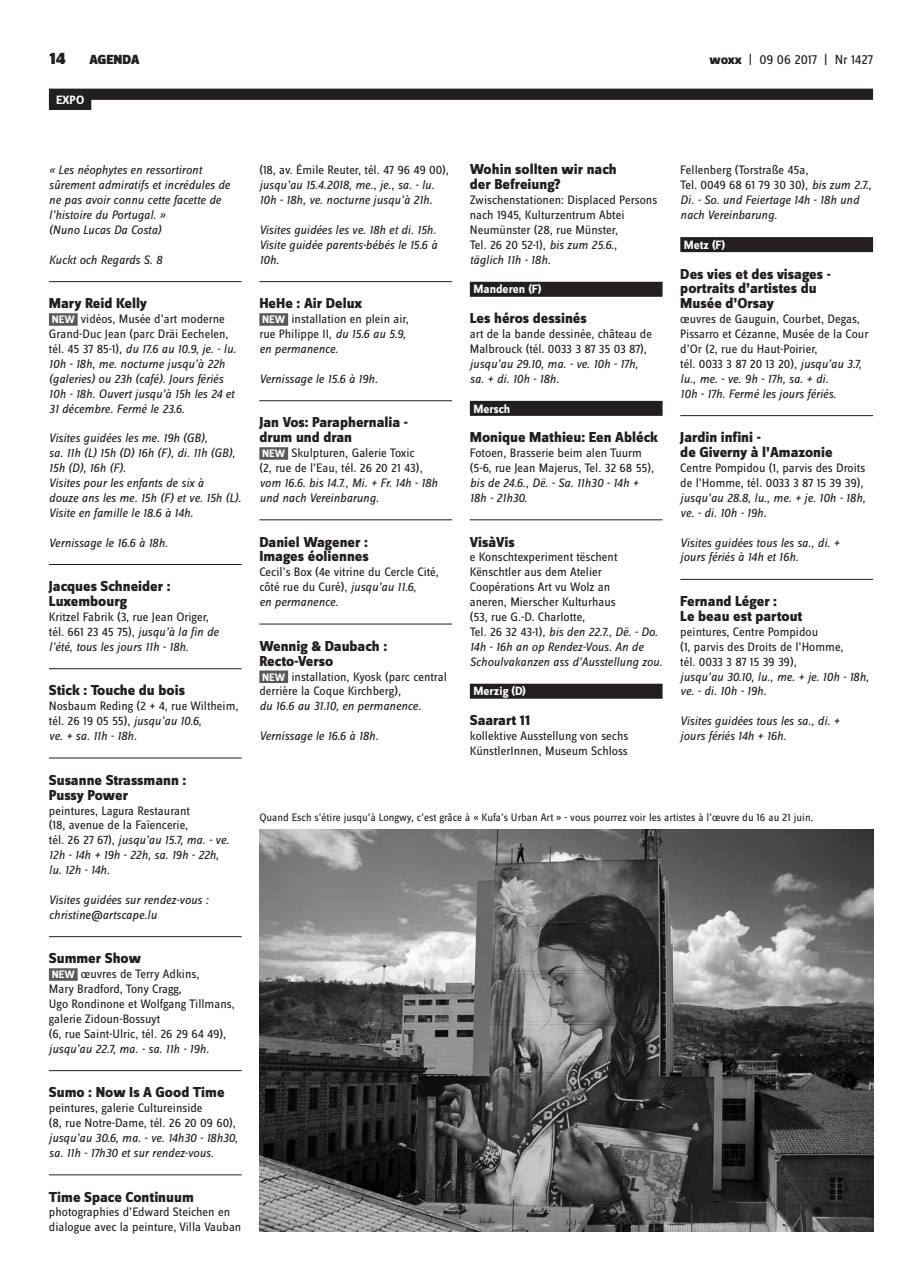
<style>
.page{position:relative;width:922px;height:1276px;background:#fff}
.page>*{position:absolute;margin:0;border:0;box-sizing:border-box;transform-origin:0 0}
.t1{font:900 17.5px "Zine Sans Dis";color:#231f20}
.t2{font:800 15px/14.9px "Zine Sans Dis";color:#231f20}
.t3{font:13.75px "Zine Sans Dis";letter-spacing:-.01em;color:#231f20}
.t4{font:900 13.75px "Zine Sans Dis";color:#231f20}
.t5{font:12.75px/14.9px "Zine Sans Dis";color:#231f20}
.t6{font:italic 12.75px/14.9px "Zine Sans Dis";color:#231f20}
.t7{font:700 12.5px "Zine Sans Dis";color:#fff}
.t8{font:11.25px "Zine Sans Dis";color:#231f20}
.s1{font-weight:800}
.s2{font-weight:700;font-style:normal;font-size:11.25px;color:#fff}
.s3{font-style:normal}
.s4{font-style:italic}
.s5{font-weight:700;font-size:11.25px;color:#fff}
</style>
<div class="page">
<hr style="left:49px;top:281px;width:192px;height:1px;background:#231f20">
<div style="left:49px;top:313px;width:29px;height:13px;background:#58595b"></div>
<hr style="left:49px;top:564px;width:192px;height:1px;background:#231f20">
<hr style="left:49px;top:668px;width:192px;height:1px;background:#231f20">
<hr style="left:49px;top:758px;width:192px;height:1px;background:#231f20">
<hr style="left:49px;top:936px;width:192px;height:1px;background:#231f20">
<div style="left:49px;top:968px;width:29px;height:12px;background:#58595b"></div>
<hr style="left:49px;top:1070px;width:192px;height:1px;background:#231f20">
<hr style="left:49px;top:1174px;width:192px;height:1px;background:#231f20">
<hr style="left:259px;top:281px;width:193px;height:1px;background:#231f20">
<div style="left:259px;top:313px;width:29px;height:13px;background:#58595b"></div>
<hr style="left:259px;top:400px;width:193px;height:1px;background:#231f20">
<div style="left:259px;top:447px;width:29px;height:13px;background:#58595b"></div>
<hr style="left:259px;top:519px;width:193px;height:1px;background:#231f20">
<hr style="left:259px;top:624px;width:193px;height:1px;background:#231f20">
<div style="left:259px;top:670px;width:29px;height:13px;background:#58595b"></div>
<div style="left:469px;top:282px;width:193px;height:15px;background:#231f20"></div>
<div style="left:469px;top:401px;width:193px;height:15px;background:#231f20"></div>
<hr style="left:469px;top:519px;width:193px;height:1px;background:#231f20">
<div style="left:469px;top:684px;width:193px;height:15px;background:#231f20"></div>
<div style="left:680px;top:237px;width:192px;height:15px;background:#231f20"></div>
<hr style="left:680px;top:415px;width:192px;height:1px;background:#231f20">
<hr style="left:680px;top:579px;width:192px;height:1px;background:#231f20">
<div style="left:49px;top:89px;width:823px;height:11px;background:#231f20"></div>
<div style="left:49px;top:94px;width:42px;height:16px;background:#231f20"></div>
<img style="left:259px;top:829px;width:613px;height:402px">
<h1 class="t1" style="left:50px;top:49px;width:17px">14</h1>
<p class="t4" style="left:89px;top:53px;width:52px">AGENDA</p>
<p class="t3" style="left:709px;top:53px;width:165px"><span class="s1">woxx</span> | 09 06 2017 | Nr 1427</p>
<p class="t7" style="left:56px;top:93px;width:30px">EXPO</p>
<p class="t6" style="left:49px;top:163px;width:182px">« Les néophytes en ressortiront sûrement admiratifs et incrédules de ne pas avoir connu cette facette de l’histoire du Portugal. »<br>(Nuno Lucas Da Costa)</p>
<p class="t6" style="left:49px;top:252px;width:115px">Kuckt och Regards S. 8</p>
<p class="t2" style="left:49px;top:297px;width:100px">Mary Reid Kelly</p>
<p class="t6" style="left:49px;top:312px;width:189px"><span class="s2">NEW</span> <span class="s3">vidéos, Musée d’art moderne Grand-Duc Jean (parc Dräi Eechelen, tél. 45 37 85-1),</span> du 17.6 au 10.9, je. - lu.<br>10h - 18h, me. nocturne jusqu’à 22h (galeries) ou 23h (café). Jours fériés 10h - 18h. Ouvert jusqu’à 15h les 24 et 31 décembre. Fermé le 23.6.</p>
<p class="t6" style="left:49px;top:431px;width:194px">Visites guidées les me. 19h (GB),<br>sa. 11h (L) 15h (D) 16h (F), di. 11h (GB),<br>15h (D), 16h (F).<br>Visites pour les enfants de six à<br>douze ans les me. 15h (F) et ve. 15h (L).<br>Visite en famille le 18.6 à 14h.</p>
<p class="t6" style="left:49px;top:535px;width:120px">Vernissage le 16.6 à 18h.</p>
<p class="t2" style="left:49px;top:580px;width:123px">Jacques Schneider :<br>Luxembourg</p>
<p class="t5" style="left:49px;top:610px;width:171px">Kritzel Fabrik (3, rue Jean Origer, tél. 661 23 45 75), <span class="s4">jusqu’à la fin de l’été, tous les jours 11h - 18h.</span></p>
<p class="t2" style="left:49px;top:684px;width:137px">Stick : Touche du bois</p>
<p class="t5" style="left:49px;top:699px;width:191px">Nosbaum Reding (2 + 4, rue Wiltheim, tél. 26 19 05 55), <span class="s4">jusqu’au 10.6,<br>ve. + sa. 11h - 18h.</span></p>
<p class="t2" style="left:49px;top:773px;width:139px">Susanne Strassmann :<br>Pussy Power</p>
<p class="t5" style="left:49px;top:803px;width:182px">peintures, Lagura Restaurant<br>(18, avenue de la Faïencerie,<br>tél. 26 27 67), <span class="s4">jusqu’au 15.7, ma. - ve.<br>12h - 14h + 19h - 22h, sa. 19h - 22h, lu. 12h - 14h.</span></p>
<p class="t6" style="left:49px;top:892px;width:161px">Visites guidées sur rendez-vous : christine@artscape.lu</p>
<p class="t2" style="left:49px;top:952px;width:93px">Summer Show</p>
<p class="t5" style="left:49px;top:967px;width:187px"><span class="s5">NEW</span> œuvres de Terry Adkins,<br>Mary Bradford, Tony Cragg,<br>Ugo Rondinone et Wolfgang Tillmans, galerie Zidoun-Bossuyt<br>(6, rue Saint-Ulric, tél. 26 29 64 49),</p>
<p class="t6" style="left:49px;top:1041px;width:162px">jusqu’au 22.7, ma. - sa. 11h - 19h.</p>
<p class="t2" style="left:49px;top:1086px;width:177px">Sumo : Now Is A Good Time</p>
<p class="t5" style="left:49px;top:1101px;width:188px">peintures, galerie Cultureinside<br>(8, rue Notre-Dame, tél. 26 20 09 60),</p>
<p class="t6" style="left:49px;top:1130px;width:190px">jusqu’au 30.6, ma. - ve. 14h30 - 18h30, sa. 11h - 17h30 et sur rendez-vous.</p>
<p class="t2" style="left:49px;top:1190px;width:146px">Time Space Continuum</p>
<p class="t5" style="left:49px;top:1205px;width:194px">photographies d’Edward Steichen en dialogue avec la peinture, Villa Vauban</p>
<p class="t5" style="left:259px;top:163px;width:191px">(18, av. Émile Reuter, tél. 47 96 49 00),</p>
<p class="t6" style="left:259px;top:178px;width:176px">jusqu’au 15.4.2018, me., je., sa. - lu.<br>10h - 18h, ve. nocturne jusqu’à 21h.</p>
<p class="t6" style="left:259px;top:222px;width:179px;text-align:justify">Visites guidées les ve. 18h et di. 15h.<br>Visite guidée parents-bébés le 15.6 à 10h.</p>
<p class="t2" style="left:259px;top:297px;width:104px">HeHe : Air Delux</p>
<p class="t5" style="left:259px;top:312px;width:151px"><span class="s5">NEW</span> installation en plein air, rue Philippe II, <span class="s4">du 15.6 au 5.9, en permanence.</span></p>
<p class="t6" style="left:259px;top:371px;width:120px">Vernissage le 15.6 à 19h.</p>
<p class="t2" style="left:259px;top:416px;width:150px">Jan Vos: Paraphernalia - drum und dran</p>
<p class="t5" style="left:259px;top:446px;width:165px"><span class="s5">NEW</span> Skulpturen, Galerie Toxic (2, rue de l’Eau, tél. 26 20 21 43),</p>
<p class="t6" style="left:259px;top:475px;width:180px">vom 16.6. bis 14.7., Mi. + Fr. 14h - 18h und nach Vereinbarung.</p>
<p class="t2" style="left:259px;top:535px;width:111px">Daniel Wagener :<br>Images éoliennes</p>
<p class="t5" style="left:259px;top:565px;width:181px">Cecil’s Box (4e vitrine du Cercle Cité, côté rue du Curé), <span class="s4">jusqu’au 11.6,<br>en permanence.</span></p>
<p class="t2" style="left:259px;top:639px;width:129px">Wennig &amp; Daubach :<br>Recto-Verso</p>
<p class="t5" style="left:259px;top:669px;width:189px"><span class="s5">NEW</span> installation, Kyosk (parc central derrière la Coque Kirchberg),</p>
<p class="t6" style="left:259px;top:699px;width:163px">du 16.6 au 31.10, en permanence.</p>
<p class="t6" style="left:259px;top:728px;width:120px">Vernissage le 16.6 à 18h.</p>
<p class="t2" style="left:469px;top:163px;width:148px">Wohin sollten wir nach der Befreiung?</p>
<p class="t5" style="left:469px;top:193px;width:189px">Zwischenstationen: Displaced Persons nach 1945, Kulturzentrum Abtei<br>Neumünster (28, rue Münster,<br>Tel. 26 20 52-1), <span class="s4">bis zum 25.6.,<br>täglich 11h - 18h.</span></p>
<p class="t7" style="left:473px;top:283px;width:70px">Manderen (F)</p>
<p class="t2" style="left:469px;top:312px;width:118px">Les héros dessinés</p>
<p class="t5" style="left:469px;top:327px;width:184px">art de la bande dessinée, château de<br>Malbrouck (tél. 0033 3 87 35 03 87),</p>
<p class="t6" style="left:469px;top:356px;width:170px">jusqu’au 29.10, ma. - ve. 10h - 17h, sa. + di. 10h - 18h.</p>
<p class="t7" style="left:473px;top:402px;width:38px">Mersch</p>
<p class="t2" style="left:469px;top:431px;width:190px">Monique Mathieu: Een Abléck</p>
<p class="t5" style="left:469px;top:446px;width:186px">Fotoen, Brasserie beim alen Tuurm (5-6, rue Jean Majerus, Tel. 32 68 55),</p>
<p class="t6" style="left:469px;top:475px;width:170px">bis de 24.6., Dë. - Sa. 11h30 - 14h +<br>18h - 21h30.</p>
<p class="t2" style="left:469px;top:535px;width:46px">VisàVis</p>
<p class="t5" style="left:469px;top:550px;width:194px">e Konschtexperiment tëschent<br>Kënschtler aus dem Atelier<br>Coopérations Art vu Wolz an<br>aneren, Mierscher Kulturhaus<br>(53, rue G.-D. Charlotte,<br>Tel. 26 32 43-1), <span class="s4">bis den 22.7., Dë. - Do.<br>14h - 16h an op Rendez-Vous. An de<br>Schoulvakanzen ass d’Ausstellung zou.</span></p>
<p class="t7" style="left:473px;top:684px;width:54px">Merzig (D)</p>
<p class="t2" style="left:469px;top:713px;width:62px">Saarart 11</p>
<p class="t5" style="left:469px;top:729px;width:160px">kollektive Ausstellung von sechs<br>KünstlerInnen, Museum Schloss</p>
<p class="t6" style="left:680px;top:163px;width:193px"><span class="s3">Fellenberg (Torstraße 45a,<br>Tel. 0049 68 61 79 30 30),</span> bis zum 2.7.,<br>Di. - So. und Feiertage 14h - 18h und nach Vereinbarung.</p>
<p class="t7" style="left:683px;top:238px;width:43px">Metz (F)</p>
<p class="t2" style="left:680px;top:267px;width:152px">Des vies et des visages - portraits d’artistes du<br>Musée d’Orsay</p>
<p class="t5" style="left:680px;top:312px;width:190px">œuvres de Gauguin, Courbet, Degas, Pissarro et Cézanne, Musée de la Cour d’Or (2, rue du Haut-Poirier,<br>tél. 0033 3 87 20 13 20), <span class="s4">jusqu’au 3.7, lu., me. - ve. 9h - 17h, sa. + di.<br>10h - 17h. Fermé les jours fériés.</span></p>
<p class="t2" style="left:680px;top:431px;width:154px">Jardin infini -<br>de Giverny à l’Amazonie</p>
<p class="t5" style="left:680px;top:461px;width:186px">Centre Pompidou (1, parvis des Droits de l’Homme, tél. 0033 3 87 15 39 39),</p>
<p class="t6" style="left:680px;top:490px;width:187px">jusqu’au 28.8, lu., me. + je. 10h - 18h, ve. - di. 10h - 19h.</p>
<p class="t6" style="left:680px;top:535px;width:161px">Visites guidées tous les sa., di. + jours fériés à 14h et 16h.</p>
<p class="t2" style="left:680px;top:594px;width:124px">Fernand Léger :<br>Le beau est partout</p>
<p class="t5" style="left:680px;top:625px;width:165px">peintures, Centre Pompidou<br>(1, parvis des Droits de l’Homme, tél. 0033 3 87 15 39 39),</p>
<p class="t6" style="left:680px;top:669px;width:190px">jusqu’au 30.10, lu., me. + je. 10h - 18h, ve. - di. 10h - 19h.</p>
<p class="t6" style="left:680px;top:713px;width:161px">Visites guidées tous les sa., di. + jours fériés 14h + 16h.</p>
<p class="t8" style="left:259px;top:811px;width:555px">Quand Esch s’étire jusqu’à Longwy, c’est grâce à « Kufa’s Urban Art » - vous pourrez voir les artistes à l’œuvre du 16 au 21 juin.</p>
</div>
